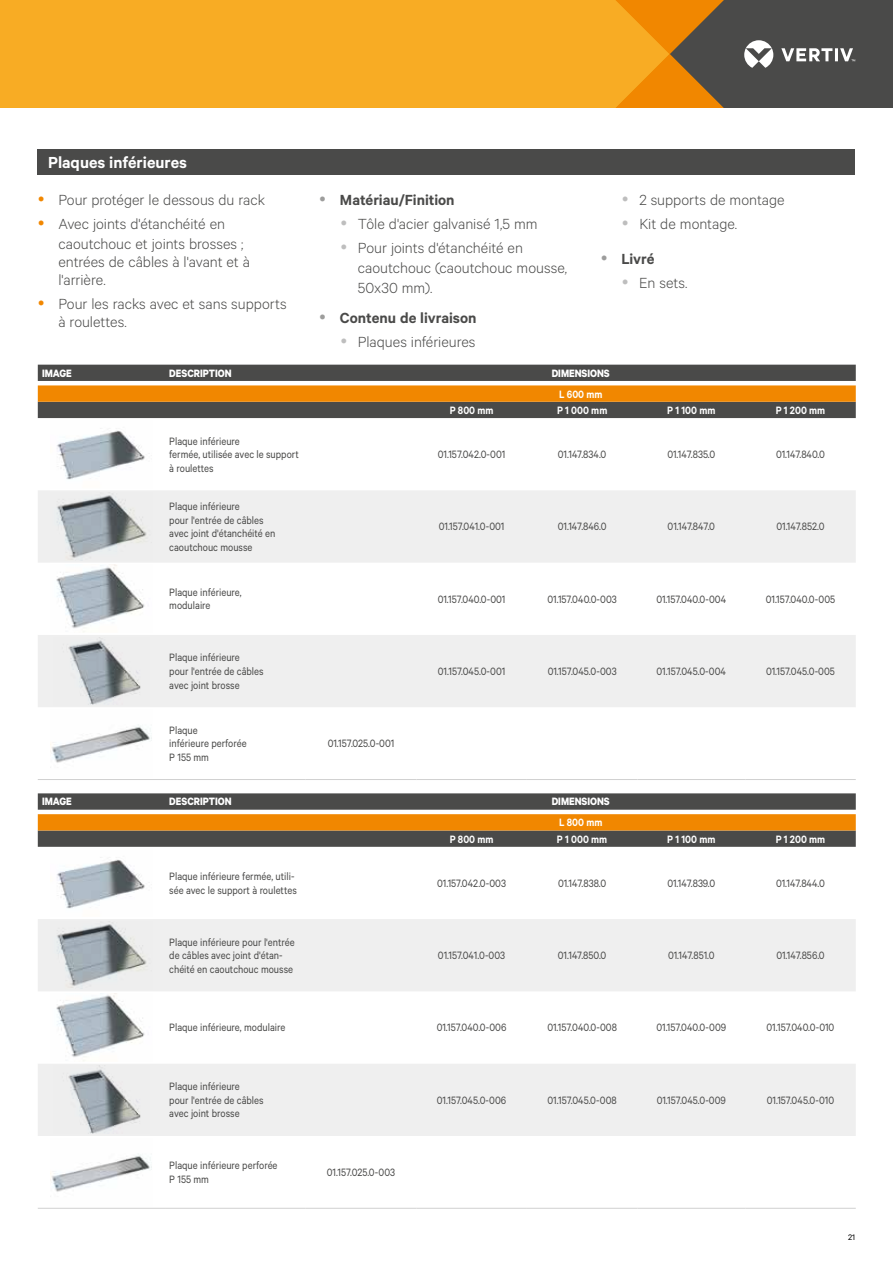
<style>
.page{position:relative;width:893px;height:1263px;background:#fff}
.page>*{position:absolute;margin:0;border:0;box-sizing:border-box;transform-origin:0 0}
.t1{font:600 18px "Calibre";color:#fff}
.t2{font:300 16.5px/24px "Calibre";color:#4a4a49}
.t3{font:600 16.5px "Calibre";color:#4a4a49}
.t4{font:12px/13.5px "Calibre";color:#4a4a49;scale:.9 1}
.t5{font:600 12px "Calibre";color:#fff;scale:.9 1}
.t6{font:700 12px "Calibre";color:#fff;scale:.9 1}
.t7{font:9px "Calibre";color:#000}
</style>
<div class="page">
<div style="left:0;top:0;width:594px;height:108px;background:#f8ac24"></div>
<svg style="left:594px;top:0;width:299px;height:108px;background:#896a3a"></svg>
<div style="left:37px;top:149px;width:818px;height:26px;background:#4a4a49"></div>
<svg style="left:38px;top:365px;width:818px;height:53px;background:#8d6c42"></svg>
<svg style="left:38px;top:490px;width:818px;height:217px;fill:#efefef"></svg>
<hr style="left:38px;top:779px;width:127px;height:1px;background:#d0d0d0">
<hr style="left:165px;top:779px;width:141px;height:1px;background:#d0d0d0">
<hr style="left:306px;top:779px;width:110px;height:1px;background:#d0d0d0">
<hr style="left:416px;top:779px;width:111px;height:1px;background:#d0d0d0">
<hr style="left:527px;top:779px;width:110px;height:1px;background:#d0d0d0">
<hr style="left:637px;top:779px;width:108px;height:1px;background:#d0d0d0">
<hr style="left:745px;top:779px;width:111px;height:1px;background:#d0d0d0">
<img style="left:57px;top:428px;width:88px;height:52px">
<img style="left:50px;top:492px;width:102px;height:68px">
<img style="left:50px;top:565px;width:102px;height:68px">
<img style="left:54px;top:637px;width:95px;height:68px">
<img style="left:50px;top:726px;width:102px;height:37px">
<svg style="left:38px;top:793px;width:818px;height:54px;background:#8e6e44"></svg>
<svg style="left:38px;top:919px;width:818px;height:217px;fill:#efefef"></svg>
<hr style="left:38px;top:1208px;width:127px;height:1px;background:#d0d0d0">
<hr style="left:165px;top:1208px;width:141px;height:1px;background:#d0d0d0">
<hr style="left:306px;top:1208px;width:110px;height:1px;background:#d0d0d0">
<hr style="left:416px;top:1208px;width:111px;height:1px;background:#d0d0d0">
<hr style="left:527px;top:1208px;width:110px;height:1px;background:#d0d0d0">
<hr style="left:637px;top:1208px;width:108px;height:1px;background:#d0d0d0">
<hr style="left:745px;top:1208px;width:111px;height:1px;background:#d0d0d0">
<img style="left:57px;top:857px;width:88px;height:52px">
<img style="left:50px;top:921px;width:102px;height:68px">
<img style="left:50px;top:993px;width:102px;height:68px">
<img style="left:54px;top:1066px;width:95px;height:68px">
<img style="left:50px;top:1155px;width:102px;height:37px">
<h1 class="t1" style="left:48px;top:151px;width:140px">Plaques inférieures</h1>
<h2 class="t2" style="left:58px;top:187px;width:208px">Pour protéger le dessous du rack<br>Avec joints d'étanchéité en</h2>
<h2 class="t2" style="left:58px;top:234px;width:193px;line-height:18px">caoutchouc et joints brosses ; entrées de câbles à l'avant et à l'arrière.</h2>
<h2 class="t2" style="left:58px;top:294px;width:230px;line-height:18px">Pour les racks avec et sans supports à roulettes.</h2>
<h2 class="t3" style="left:340px;top:190px;width:116px">Matériau/Finition</h2>
<h2 class="t2" style="left:358px;top:211px;width:181px">Tôle d'acier galvanisé 1,5 mm<br>Pour joints d'étanchéité en</h2>
<h2 class="t2" style="left:358px;top:257px;width:211px;line-height:19.8px">caoutchouc (caoutchouc mousse,<br>50x30 mm).</h2>
<h2 class="t3" style="left:340px;top:308px;width:138px">Contenu de livraison</h2>
<h2 class="t2" style="left:358px;top:329px;width:119px">Plaques inférieures</h2>
<h2 class="t2" style="left:639px;top:187px;width:147px">2 supports de montage<br>Kit de montage.</h2>
<h2 class="t3" style="left:621px;top:249px;width:35px">Livré</h2>
<h2 class="t2" style="left:639px;top:270px;width:50px">En sets.</h2>
<p class="t6" style="left:42px;top:366px;width:35px">IMAGE</p>
<p class="t6" style="left:169px;top:366px;width:71px">DESCRIPTION</p>
<p class="t6" style="left:552px;top:366px;width:66px">DIMENSIONS</p>
<p class="t5" style="left:559px;top:387px;width:50px">L 600 mm</p>
<p class="t5" style="left:450px;top:403px;width:50px">P 800 mm</p>
<p class="t5" style="left:557px;top:403px;width:57px">P 1 000 mm</p>
<p class="t5" style="left:667px;top:403px;width:55px">P 1 100 mm</p>
<p class="t5" style="left:776px;top:403px;width:57px">P 1 200 mm</p>
<p class="t4" style="left:169px;top:434px;width:145px">Plaque inférieure<br>fermée, utilisée avec le support à roulettes</p>
<p class="t4" style="left:438px;top:447px;width:76px">01.157.042.0-001</p>
<p class="t4" style="left:558px;top:447px;width:55px">01.147.834.0</p>
<p class="t4" style="left:667px;top:447px;width:55px">01.147.835.0</p>
<p class="t4" style="left:776px;top:447px;width:56px">01.147.840.0</p>
<p class="t4" style="left:169px;top:499px;width:119px">Plaque inférieure<br>pour l'entrée de câbles avec joint d'étanchéité en caoutchouc mousse</p>
<p class="t4" style="left:439px;top:519px;width:75px">01.157.041.0-001</p>
<p class="t4" style="left:558px;top:519px;width:56px">01.147.846.0</p>
<p class="t4" style="left:668px;top:519px;width:54px">01.147.847.0</p>
<p class="t4" style="left:776px;top:519px;width:55px">01.147.852.0</p>
<p class="t4" style="left:169px;top:585px;width:82px">Plaque inférieure, modulaire</p>
<p class="t4" style="left:438px;top:592px;width:77px">01.157.040.0-001</p>
<p class="t4" style="left:547px;top:592px;width:79px">01.157.040.0-003</p>
<p class="t4" style="left:656px;top:592px;width:79px">01.157.040.0-004</p>
<p class="t4" style="left:766px;top:592px;width:79px">01.157.040.0-005</p>
<p class="t4" style="left:169px;top:651px;width:106px">Plaque inférieure<br>pour l'entrée de câbles avec joint brosse</p>
<p class="t4" style="left:169px;top:723px;width:87px">Plaque<br>inférieure perforée<br>P 155 mm</p>
<p class="t4" style="left:328px;top:736px;width:76px">01.157.025.0-001</p>
<p class="t4" style="left:438px;top:664px;width:76px">01.157.045.0-001</p>
<p class="t4" style="left:548px;top:664px;width:78px">01.157.045.0-003</p>
<p class="t4" style="left:657px;top:664px;width:79px">01.157.045.0-004</p>
<p class="t4" style="left:766px;top:664px;width:78px">01.157.045.0-005</p>
<p class="t6" style="left:42px;top:794px;width:35px">IMAGE</p>
<p class="t6" style="left:169px;top:794px;width:71px">DESCRIPTION</p>
<p class="t6" style="left:552px;top:794px;width:66px">DIMENSIONS</p>
<p class="t5" style="left:559px;top:815px;width:50px">L 800 mm</p>
<p class="t5" style="left:450px;top:832px;width:50px">P 800 mm</p>
<p class="t5" style="left:557px;top:832px;width:57px">P 1 000 mm</p>
<p class="t5" style="left:667px;top:832px;width:55px">P 1 100 mm</p>
<p class="t5" style="left:776px;top:832px;width:57px">P 1 200 mm</p>
<p class="t4" style="left:169px;top:869px;width:143px">Plaque inférieure fermée, utili&shy;sée avec le support à roulettes</p>
<p class="t4" style="left:437px;top:876px;width:78px">01.157.042.0-003</p>
<p class="t4" style="left:558px;top:876px;width:55px">01.147.838.0</p>
<p class="t4" style="left:667px;top:876px;width:55px">01.147.839.0</p>
<p class="t4" style="left:776px;top:876px;width:56px">01.147.844.0</p>
<p class="t4" style="left:169px;top:935px;width:141px">Plaque inférieure pour l'entrée de câbles avec joint d'étan&shy;chéité en caoutchouc mousse</p>
<p class="t4" style="left:438px;top:948px;width:76px">01.157.041.0-003</p>
<p class="t4" style="left:558px;top:948px;width:55px">01.147.850.0</p>
<p class="t4" style="left:668px;top:948px;width:53px">01.147.851.0</p>
<p class="t4" style="left:776px;top:948px;width:55px">01.147.856.0</p>
<p class="t4" style="left:169px;top:1020px;width:131px">Plaque inférieure, modulaire</p>
<p class="t4" style="left:437px;top:1020px;width:79px">01.157.040.0-006</p>
<p class="t4" style="left:547px;top:1020px;width:79px">01.157.040.0-008</p>
<p class="t4" style="left:656px;top:1020px;width:79px">01.157.040.0-009</p>
<p class="t4" style="left:767px;top:1020px;width:77px">01.157.040.0-010</p>
<p class="t4" style="left:169px;top:1079px;width:106px">Plaque inférieure<br>pour l'entrée de câbles avec joint brosse</p>
<p class="t4" style="left:169px;top:1158px;width:122px">Plaque inférieure perforée<br>P 155 mm</p>
<p class="t4" style="left:327px;top:1165px;width:77px">01.157.025.0-003</p>
<p class="t4" style="left:437px;top:1093px;width:79px">01.157.045.0-006</p>
<p class="t4" style="left:548px;top:1093px;width:78px">01.157.045.0-008</p>
<p class="t4" style="left:657px;top:1093px;width:79px">01.157.045.0-009</p>
<p class="t4" style="left:767px;top:1093px;width:76px">01.157.045.0-010</p>
<p class="t7" style="left:848px;top:1232px;width:9px">21</p>
</div>
